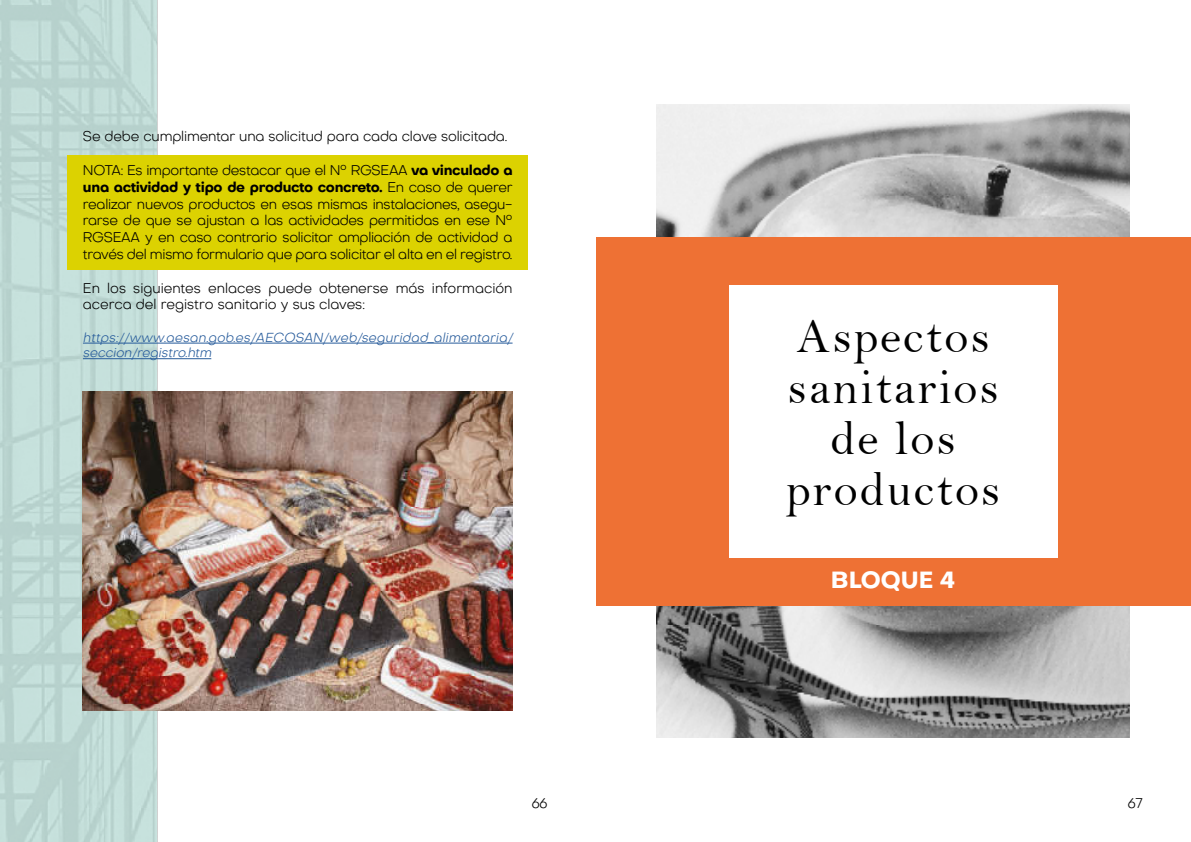
<style>
.page{position:relative;width:1191px;height:842px;background:#fff}
.page>*{position:absolute;margin:0;border:0;box-sizing:border-box;transform-origin:0 0}
.t1{font:49px/51px "Bell";letter-spacing:.04em;color:#000;text-align:center}
.t2{font:700 23px "Octarine";color:#fff}
.t3{font:300 14px/16.8px "Octarine";letter-spacing:-.01em;color:#000;text-align:justify}
.t4{font:italic 300 13px/15.6px "Octarine";letter-spacing:.02em;color:#265b9b}
.s1{font-weight:700}
</style>
<div class="page">
<div style="left:0;top:0;width:157px;height:842px;background:#c1dcd7"></div>
<div style="left:67px;top:156px;width:461px;height:114px;background:#dcd201"></div>
<hr style="left:83px;top:343px;width:429px;height:1px;background:#265b9b">
<hr style="left:83px;top:358px;width:128px;height:1px;background:#265b9b">
<img style="left:83px;top:391px;width:429px;height:320px">
<img style="left:657px;top:104px;width:472px;height:634px">
<div style="left:596px;top:236px;width:595px;height:369px;background:#ee7134"></div>
<div style="left:729px;top:285px;width:328px;height:272px;background:#fff"></div>
<p class="t3" style="left:83px;top:128px;width:426px">Se debe cumplimentar una solicitud para cada clave solicitada.</p>
<p class="t3" style="left:83px;top:162px;width:431px">NOTA: Es importante destacar que el N° RGSEAA <span class="s1">va vinculado a una actividad y tipo de producto concreto.</span> En caso de querer realizar nuevos productos en esas mismas instalaciones, asegu&shy;rarse de que se ajustan a las actividades permitidas en ese N° RGSEAA y en caso contrario solicitar ampliación de actividad a través del mismo formulario que para solicitar el alta en el registro.</p>
<p class="t3" style="left:83px;top:280px;width:431px">En los siguientes enlaces puede obtenerse más información acerca del registro sanitario y sus claves:</p>
<p class="t4" style="left:83px;top:330px;width:431px">https://www.aesan.gob.es/AECOSAN/web/seguridad_alimentaria/ seccion/registro.htm</p>
<h1 class="t1" style="left:786px;top:316px;width:216px">Aspectos sanitarios de los productos</h1>
<h2 class="t2" style="left:831px;top:566px;width:126px">BLOQUE 4</h2>
<p class="t3" style="left:532px;top:795px;width:17px">66</p>
<p class="t3" style="left:1127px;top:795px;width:16px">67</p>
</div>
